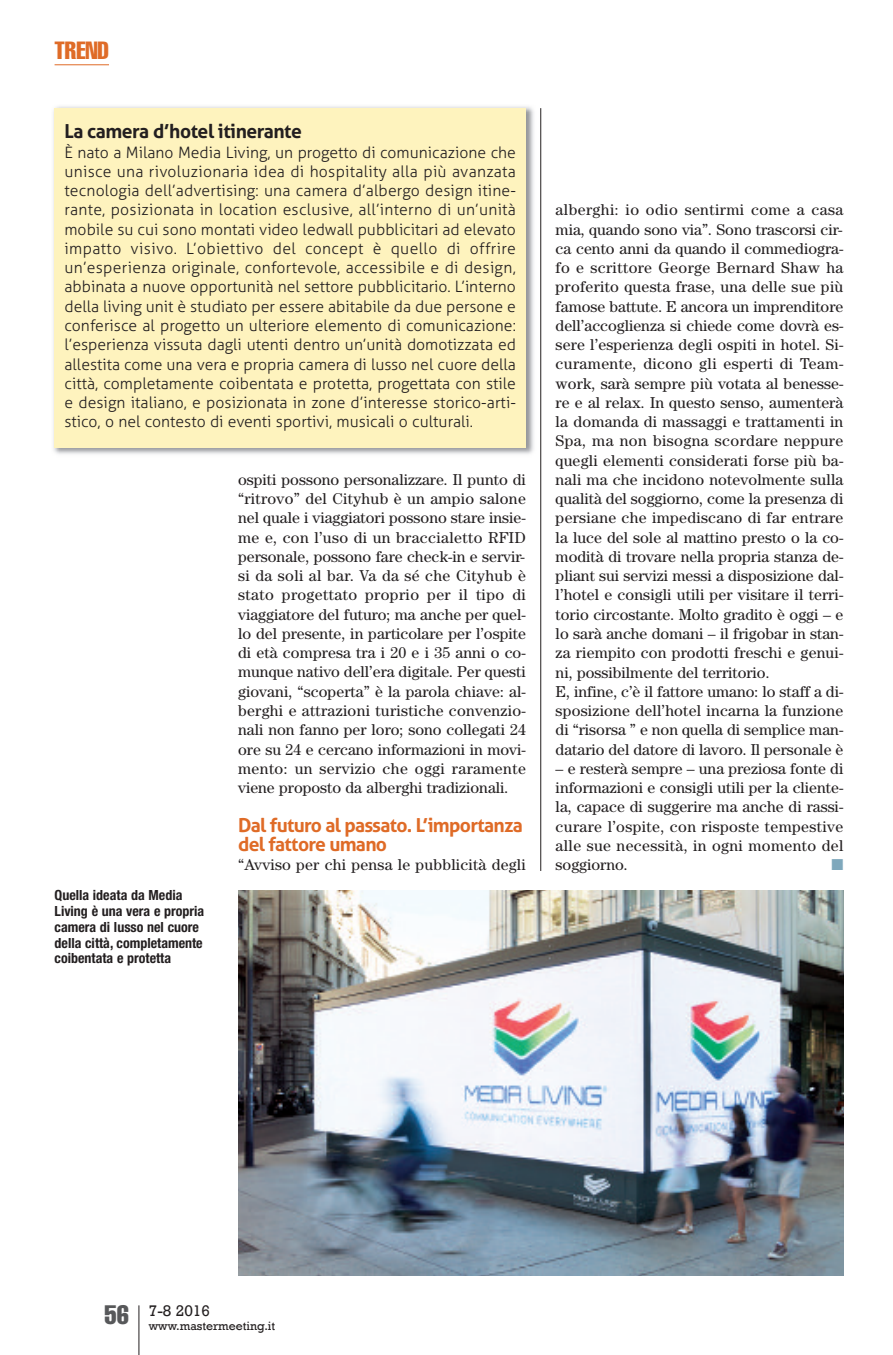
<style>
.page{position:relative;width:893px;height:1355px;background:#fff}
.page>*{position:absolute;margin:0;border:0;box-sizing:border-box;transform-origin:0 0}
.t1{font:extra-condensed 24.5px "Helvetica";color:#df6b27}
.t2{font:700 19.25px/19.2px "Aller";letter-spacing:-.035em;color:#df6b27}
.t3{font:700 19.25px "Aller";letter-spacing:-.025em;color:#231f20}
.t4{font:15.75px/19.2px "Century";letter-spacing:.005em;color:#231f20;text-align:justify}
.t5{font:300 15.75px/19.2px "Aller";color:#231f20;text-align:justify}
.t6{font:15.75px "Rockwell";color:#231f20}
.t7{font:15.75px "Zapf Dingbats";color:#7fa8bc}
.t8{font:700 condensed 14px/15.8px "Helvetica Neue";color:#231f20}
.t9{font:12.25px "Rockwell";color:#231f20}
</style>
<div class="page">
<hr style="left:138px;top:1305px;width:1px;height:49px;background:#231f20">
<hr style="left:55px;top:64px;width:54px;height:1px;background:#df6b27">
<hr style="left:540px;top:108px;width:1px;height:762px;background:#231f20">
<img style="left:53px;top:106px;width:481px;height:348px">
<div style="left:55px;top:108px;width:471px;height:339px;background:#fef3be"></div>
<img style="left:238px;top:890px;width:605px;height:385px">
<h1 class="t1" style="left:55px;top:42px;width:56px">TREND</h1>
<p class="t3" style="left:64px;top:120px;width:239px">La camera d’hotel itinerante</p>
<p class="t5" style="left:64px;top:143px;width:453px">È nato a Milano Media Living, un progetto di comunicazione che unisce una rivoluzionaria idea di hospitality alla più avanzata tecnologia dell’advertising: una camera d’albergo design itine&shy;rante, posizionata in location esclusive, all’interno di un’unità mobile su cui sono montati video ledwall pubblicitari ad elevato impatto visivo. L’obiettivo del concept è quello di offrire un’esperienza originale, confortevole, accessibile e di design, abbinata a nuove opportunità nel settore pubblicitario. L’interno della living unit è studiato per essere abitabile da due persone e conferisce al progetto un ulteriore elemento di comunicazione: l’esperienza vissuta dagli utenti dentro un’unità domotizzata ed allestita come una vera e propria camera di lusso nel cuore della città, completamente coibentata e protetta, progettata con stile e design italiano, e posizionata in zone d’interesse storico-arti&shy;stico, o nel contesto di eventi sportivi, musicali o culturali.</p>
<p class="t8" style="left:55px;top:888px;width:151px">Quella ideata da Media<br>Living è una vera e propria camera di lusso nel cuore della città, completamente coibentata e protetta</p>
<p class="t4" style="left:238px;top:471px;width:289px">ospiti possono personalizzare. Il punto di “ritrovo” del Cityhub è un ampio salone nel quale i viaggiatori possono stare insie&shy;me e, con l’uso di un braccialetto RFID personale, possono fare check-in e servir&shy;si da soli al bar. Va da sé che Cityhub è stato progettato proprio per il tipo di viaggiatore del futuro; ma anche per quel&shy;lo del presente, in particolare per l’ospite di età compresa tra i 20 e i 35 anni o co&shy;munque nativo dell’era digitale. Per questi giovani, “scoperta” è la parola chiave: al&shy;berghi e attrazioni turistiche convenzio&shy;nali non fanno per loro; sono collegati 24 ore su 24 e cercano informazioni in movi&shy;mento: un servizio che oggi raramente viene proposto da alberghi tradizionali.</p>
<p class="t2" style="left:238px;top:815px;width:286px">Dal futuro al passato. L’importanza del fattore umano</p>
<p class="t4" style="left:238px;top:856px;width:289px">“Avviso per chi pensa le pubblicità degli</p>
<p class="t4" style="left:556px;top:202px;width:289px;text-align:left">alberghi: io odio sentirmi come a casa mia, quando sono via”. Sono trascorsi cir&shy;ca cento anni da quando il commediogra&shy;fo e scrittore George Bernard Shaw ha proferito questa frase, una delle sue più famose battute. E ancora un imprenditore dell’accoglienza si chiede come dovrà es&shy;sere l’esperienza degli ospiti in hotel. Si&shy;curamente, dicono gli esperti di Team&shy;work, sarà sempre più votata al benesse&shy;re e al relax. In questo senso, aumenterà la domanda di massaggi e trattamenti in Spa, ma non bisogna scordare neppure quegli elementi considerati forse più ba&shy;nali ma che incidono notevolmente sulla qualità del soggiorno, come la presenza di persiane che impediscano di far entrare la luce del sole al mattino presto o la co&shy;modità di trovare nella propria stanza de&shy;pliant sui servizi messi a disposizione dal&shy;l’hotel e consigli utili per visitare il terri&shy;torio circostante. Molto gradito è oggi – e lo sarà anche domani – il frigobar in stan&shy;za riempito con prodotti freschi e genui&shy;ni, possibilmente del territorio.<br>E, infine, c’è il fattore umano: lo staff a di&shy;sposizione dell’hotel incarna la funzione di “risorsa ” e non quella di semplice man&shy;datario del datore di lavoro. Il personale è</p>
<p class="t4" style="left:556px;top:760px;width:289px">– e resterà sempre – una preziosa fonte di informazioni e consigli utili per la cliente&shy;la, capace di suggerire ma anche di rassi&shy;curare l’ospite, con risposte tempestive alle sue necessità, in ogni momento del soggiorno.</p>
<p class="t7" style="left:831px;top:855px;width:13px">■</p>
<p class="t9" style="left:105px;top:1318px;width:172px"><sup>56</sup> www.mastermeeting.it</p>
<p class="t6" style="left:149px;top:1300px;width:63px">7-8 2016</p>
</div>
